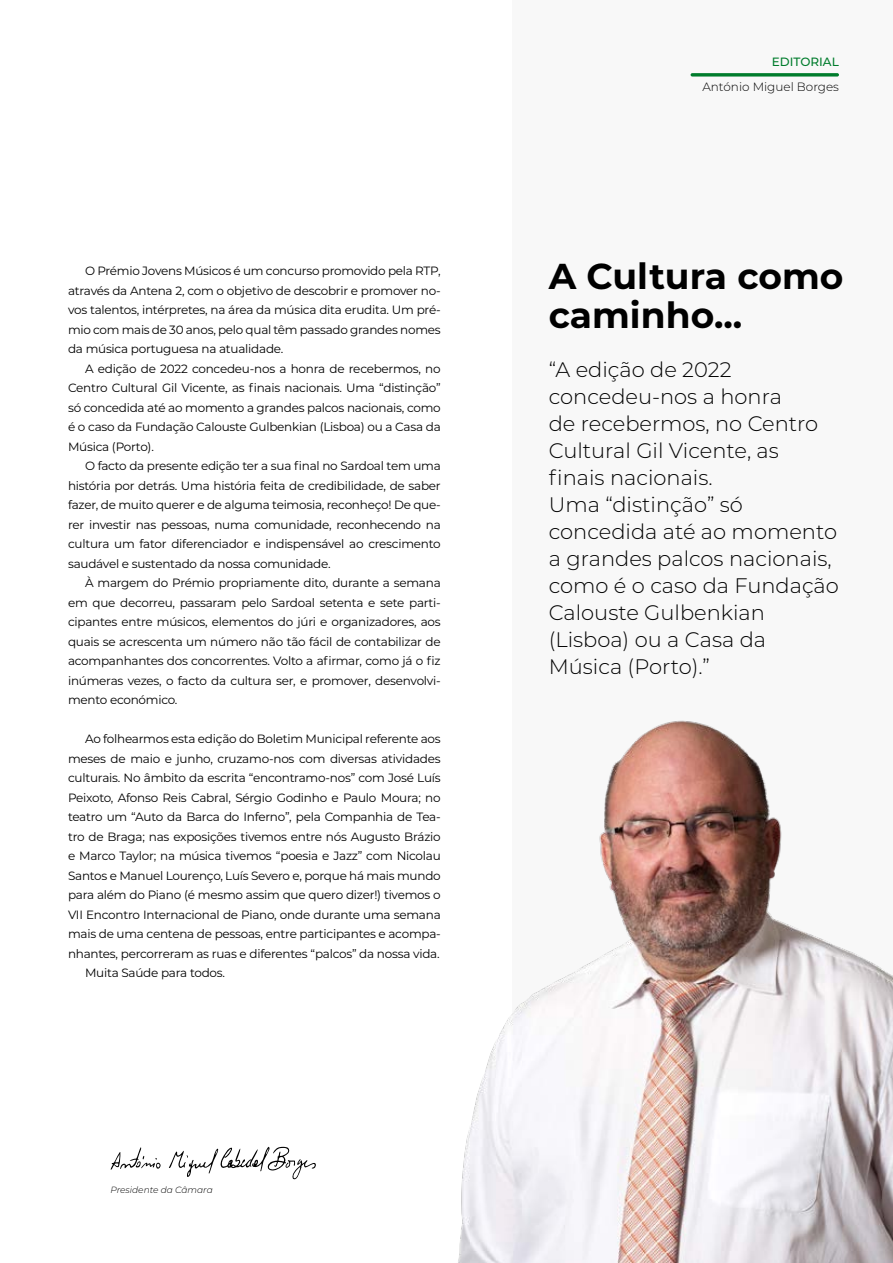
<style>
.page{position:relative;width:893px;height:1263px;background:#fff}
.page>*{position:absolute;margin:0;border:0;box-sizing:border-box;transform-origin:0 0}
.t1{font:700 36px/39px "Montserrat";color:#000}
.t2{font:300 21px/27px "Montserrat";color:#000}
.t3{font:12px/19.5px "Montserrat";letter-spacing:-.02em;color:#000;text-align:justify}
.t4{font:300 12px "Montserrat";color:#000}
.t5{font:500 12px "Montserrat";color:#007c2c}
.t6{font:italic 300 9px "Montserrat";color:#000}
</style>
<div class="page">
<div style="left:512px;top:0;width:381px;height:1263px;background:#f8f8f8"></div>
<svg style="left:691px;top:73px;width:148px;height:4px"></svg>
<svg style="left:169px;top:1147px;width:147px;height:32px"></svg>
<svg style="left:111px;top:1147px;width:50px;height:23px"></svg>
<img style="left:458px;top:720px;width:435px;height:543px">
<p class="t3" style="left:68px;top:261px;width:374px;text-indent:17px">O Prémio Jovens Músicos é um concurso promovido pela RTP, através da Antena 2, com o objetivo de descobrir e promover no&shy;vos talentos, intérpretes, na área da música dita erudita. Um pré&shy;mio com mais de 30 anos, pelo qual têm passado grandes nomes da música portuguesa na atualidade.</p>
<p class="t3" style="left:68px;top:358px;width:374px;text-indent:17px">A edição de 2022 concedeu-nos a honra de recebermos, no Centro Cultural Gil Vicente, as finais nacionais. Uma “distinção” só concedida até ao momento a grandes palcos nacionais, como é o caso da Fundação Calouste Gulbenkian (Lisboa) ou a Casa da Música (Porto).</p>
<p class="t3" style="left:68px;top:456px;width:374px;text-indent:17px">O facto da presente edição ter a sua final no Sardoal tem uma história por detrás. Uma história feita de credibilidade, de saber fazer, de muito querer e de alguma teimosia, reconheço! De que&shy;rer investir nas pessoas, numa comunidade, reconhecendo na cultura um fator diferenciador e indispensável ao crescimento saudável e sustentado da nossa comunidade.</p>
<p class="t3" style="left:68px;top:573px;width:374px;text-indent:17px">À margem do Prémio propriamente dito, durante a semana em que decorreu, passaram pelo Sardoal setenta e sete parti&shy;cipantes entre músicos, elementos do júri e organizadores, aos quais se acrescenta um número não tão fácil de contabilizar de acompanhantes dos concorrentes. Volto a afirmar, como já o fiz inúmeras vezes, o facto da cultura ser, e promover, desenvolvi&shy;mento económico.</p>
<p class="t3" style="left:85px;top:729px;width:357px">Ao folhearmos esta edição do Boletim Municipal referente aos</p>
<p class="t3" style="left:68px;top:748px;width:374px">meses de maio e junho, cruzamo-nos com diversas atividades</p>
<p class="t3" style="left:68px;top:768px;width:374px">culturais. No âmbito da escrita “encontramo-nos” com José Luís</p>
<p class="t3" style="left:68px;top:787px;width:374px">Peixoto, Afonso Reis Cabral, Sérgio Godinho e Paulo Moura; no</p>
<p class="t3" style="left:68px;top:807px;width:374px">teatro um “Auto da Barca do Inferno”, pela Companhia de Tea-</p>
<p class="t3" style="left:68px;top:826px;width:374px">tro de Braga; nas exposições tivemos entre nós Augusto Brázio</p>
<p class="t3" style="left:68px;top:846px;width:374px">e Marco Taylor; na música tivemos “poesia e Jazz” com Nicolau</p>
<p class="t3" style="left:68px;top:865px;width:374px">Santos e Manuel Lourenço, Luís Severo e, porque há mais mundo</p>
<p class="t3" style="left:68px;top:885px;width:374px">para além do Piano (é mesmo assim que quero dizer!) tivemos o</p>
<p class="t3" style="left:68px;top:904px;width:374px">VII Encontro Internacional de Piano, onde durante uma semana</p>
<p class="t3" style="left:68px;top:924px;width:374px">mais de uma centena de pessoas, entre participantes e acompa-</p>
<p class="t3" style="left:68px;top:943px;width:373px">nhantes, percorreram as ruas e diferentes “palcos” da nossa vida.</p>
<p class="t3" style="left:85px;top:963px;width:141px">Muita Saúde para todos.</p>
<p class="t6" style="left:111px;top:1183px;width:104px">Presidente da Câmara</p>
<p class="t5" style="left:772px;top:54px;width:69px">EDITORIAL</p>
<p class="t4" style="left:702px;top:78px;width:138px">António Miguel Borges</p>
<h1 class="t1" style="left:549px;top:255px;width:296px">A Cultura como caminho...</h1>
<p class="t2" style="left:549px;top:356px;width:292px">“A edição de 2022 concedeu-nos a honra<br>de recebermos, no Centro<br>Cultural Gil Vicente, as finais nacionais.<br>Uma “distinção” só concedida até ao momento a grandes palcos nacionais, como é o caso da Fundação<br>Calouste Gulbenkian (Lisboa) ou a Casa da<br>Música (Porto).”</p>
</div>
